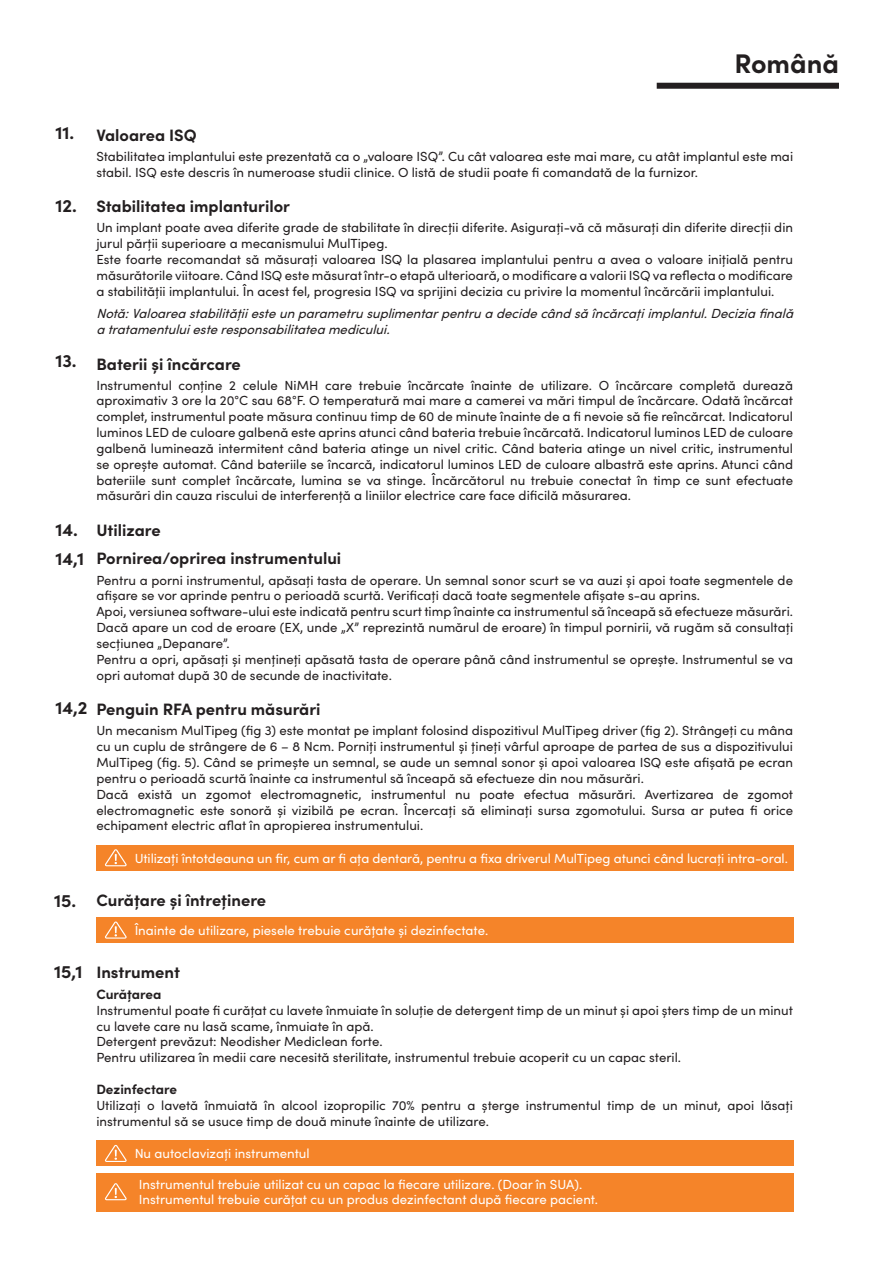
<style>
.page{position:relative;width:893px;height:1263px;background:#fff}
.page>*{position:absolute;margin:0;border:0;box-sizing:border-box;transform-origin:0 0}
.t1{font:700 27px "Sofia Pro";color:#231f20}
.Section_number{font:700 18px "Sofia Pro";color:#231f20}
.Heading_1{font:700 16.5px "Sofia Pro";color:#231f20}
.Heading_2{font:700 13.5px "Sofia Pro";letter-spacing:-.005em;color:#231f20}
.Body_1{font:13.2px/15.9px "Sofia Pro";color:#231f20}
.Text_boxes{font:13.2px "Sofia Pro";color:#fff}
.Body_1-2{font:italic 13.2px/15.9px "Sofia Pro";color:#231f20}
</style>
<div class="page">
<div style="left:657px;top:83px;width:182px;height:6px;background:#231f20"></div>
<div style="left:96px;top:845px;width:698px;height:25px;background:#f58429"></div>
<svg style="left:105px;top:849px;width:22px;height:17px"></svg>
<div style="left:96px;top:917px;width:698px;height:26px;background:#f58429"></div>
<svg style="left:105px;top:921px;width:22px;height:18px"></svg>
<div style="left:96px;top:1141px;width:698px;height:25px;background:#f58429"></div>
<svg style="left:105px;top:1145px;width:22px;height:17px"></svg>
<div style="left:96px;top:1173px;width:698px;height:38px;background:#f58429"></div>
<svg style="left:105px;top:1183px;width:22px;height:17px"></svg>
<p class="t1" style="left:734px;top:43px;width:106px">Română</p>
<p class="Section_number" style="left:55px;top:118px;width:20px">11.</p>
<p class="Section_number" style="left:55px;top:192px;width:23px">12.</p>
<p class="Section_number" style="left:55px;top:347px;width:23px">13.</p>
<p class="Section_number" style="left:55px;top:516px;width:24px">14.</p>
<p class="Section_number" style="left:55px;top:545px;width:31px">14,1</p>
<p class="Section_number" style="left:55px;top:694px;width:34px">14,2</p>
<p class="Section_number" style="left:54px;top:886px;width:24px">15.</p>
<p class="Section_number" style="left:54px;top:958px;width:30px">15,1</p>
<p class="Heading_1" style="left:96px;top:122px;width:102px">Valoarea ISQ</p>
<p class="Body_1" style="left:96px;top:148px;width:698px">Stabilitatea implantului este prezentată ca o „valoare ISQ”. Cu cât valoarea este mai mare, cu atât implantul este mai stabil. ISQ este descris în numeroase studii clinice. O listă de studii poate fi comandată de la furnizor.</p>
<p class="Heading_1" style="left:96px;top:194px;width:195px">Stabilitatea implanturilor</p>
<p class="Body_1" style="left:96px;top:219px;width:698px">Un implant poate avea diferite grade de stabilitate în direcții diferite. Asigurați-vă că măsurați din diferite direcții din jurul părții superioare a mecanismului MulTipeg.</p>
<p class="Body_1" style="left:96px;top:251px;width:698px;text-align:justify">Este foarte recomandat să măsurați valoarea ISQ la plasarea implantului pentru a avea o valoare inițială pentru măsurătorile viitoare. Când ISQ este măsurat într-o etapă ulterioară, o modificare a valorii ISQ va reflecta o modificare a stabilității implantului. În acest fel, progresia ISQ va sprijini decizia cu privire la momentul încărcării implantului.</p>
<p class="Body_1-2" style="left:96px;top:305px;width:703px">Notă:Valoareastabilitățiiesteunparametrusuplimentarpentruadecidecândsăîncărcațiimplantul.Deciziafinală atratamentuluiesteresponsabilitateamedicului.</p>
<p class="Heading_1" style="left:96px;top:351px;width:146px">Baterii și încărcare</p>
<p class="Body_1" style="left:96px;top:376px;width:698px;text-align:justify">Instrumentul conține 2 celule NiMH care trebuie încărcate înainte de utilizare. O încărcare completă durează aproximativ 3 ore la 20°C sau 68°F. O temperatură mai mare a camerei va mări timpul de încărcare. Odată încărcat complet, instrumentul poate măsura continuu timp de 60 de minute înainte de a fi nevoie să fie reîncărcat. Indicatorul luminos LED de culoare galbenă este aprins atunci când bateria trebuie încărcată. Indicatorul luminos LED de culoare galbenă luminează intermitent când bateria atinge un nivel critic. Când bateria atinge un nivel critic, instrumentul se oprește automat. Când bateriile se încarcă, indicatorul luminos LED de culoare albastră este aprins. Atunci când bateriile sunt complet încărcate, lumina se va stinge. Încărcătorul nu trebuie conectat în timp ce sunt efectuate măsurări din cauza riscului de interferență a liniilor electrice care face dificilă măsurarea.</p>
<p class="Heading_1" style="left:96px;top:518px;width:66px">Utilizare</p>
<p class="Heading_1" style="left:96px;top:546px;width:246px">Pornirea/oprirea instrumentului</p>
<p class="Body_1" style="left:96px;top:571px;width:698px">Pentru a porni instrumentul, apăsați tasta de operare. Un semnal sonor scurt se va auzi și apoi toate segmentele de afișare se vor aprinde pentru o perioadă scurtă. Verificați dacă toate segmentele afișate s-au aprins.</p>
<p class="Body_1" style="left:96px;top:603px;width:698px;text-align:justify">Apoi, versiunea software-ului este indicată pentru scurt timp înainte ca instrumentul să înceapă să efectueze măsurări.<br>Dacă apare un cod de eroare (EX, unde „X” reprezintă numărul de eroare) în timpul pornirii, vă rugăm să consultați secțiunea „Depanare”.</p>
<p class="Body_1" style="left:96px;top:650px;width:698px">Pentru a opri, apăsați și mențineți apăsată tasta de operare până când instrumentul se oprește. Instrumentul se va opri automat după 30 de secunde de inactivitate.</p>
<p class="Heading_1" style="left:96px;top:697px;width:226px">Penguin RFA pentru măsurări</p>
<p class="Body_1" style="left:96px;top:722px;width:698px;text-align:justify">Un mecanism MulTipeg (fig 3) este montat pe implant folosind dispozitivul MulTipeg driver (fig 2). Strângeți cu mâna cu un cuplu de strângere de 6 – 8 Ncm. Porniți instrumentul și țineți vârful aproape de partea de sus a dispozitivului MulTipeg (fig. 5). Când se primește un semnal, se aude un semnal sonor și apoi valoarea ISQ este afișată pe ecran pentru o perioadă scurtă înainte ca instrumentul să înceapă să efectueze din nou măsurări.</p>
<p class="Body_1" style="left:96px;top:785px;width:698px;text-align:justify">Dacă există un zgomot electromagnetic, instrumentul nu poate efectua măsurări. Avertizarea de zgomot electromagnetic este sonoră și vizibilă pe ecran. Încercați să eliminați sursa zgomotului. Sursa ar putea fi orice echipament electric aflat în apropierea instrumentului.</p>
<p class="Text_boxes" style="left:135px;top:848px;width:655px">Utilizați întotdeauna un fir, cum ar fi ața dentară, pentru a fixa driverul MulTipeg atunci când lucrați intra-oral.</p>
<p class="Heading_1" style="left:96px;top:888px;width:171px">Curățare și întreținere</p>
<p class="Text_boxes" style="left:135px;top:920px;width:355px">Înainte de utilizare, piesele trebuie curățate și dezinfectate.</p>
<p class="Heading_1" style="left:96px;top:960px;width:85px">Instrument</p>
<p class="Heading_2" style="left:96px;top:984px;width:67px">Curățarea</p>
<p class="Body_1" style="left:96px;top:1001px;width:698px">Instrumentul poate fi curățat cu lavete înmuiate în soluție de detergent timp de un minut și apoi șters timp de un minut cu lavete care nu lasă scame, înmuiate în apă.</p>
<p class="Body_1" style="left:96px;top:1033px;width:288px">Detergent prevăzut: Neodisher Mediclean forte.</p>
<p class="Body_1" style="left:96px;top:1049px;width:586px">Pentru utilizarea în medii care necesită sterilitate, instrumentul trebuie acoperit cu un capac steril.</p>
<p class="Heading_2" style="left:96px;top:1079px;width:82px">Dezinfectare</p>
<p class="Body_1" style="left:96px;top:1097px;width:698px">Utilizați o lavetă înmuiată în alcool izopropilic 70% pentru a șterge instrumentul timp de un minut, apoi lăsați instrumentul să se usuce timp de două minute înainte de utilizare.</p>
<p class="Text_boxes" style="left:135px;top:1144px;width:176px">Nu autoclavizați instrumentul</p>
<p class="Text_boxes" style="left:139px;top:1174px;width:445px">Instrumentul trebuie utilizat cu un capac la fiecare utilizare. (Doar în SUA).</p>
<p class="Text_boxes" style="left:139px;top:1190px;width:461px">Instrumentul trebuie curățat cu un produs dezinfectant după fiecare pacient.</p>
</div>
